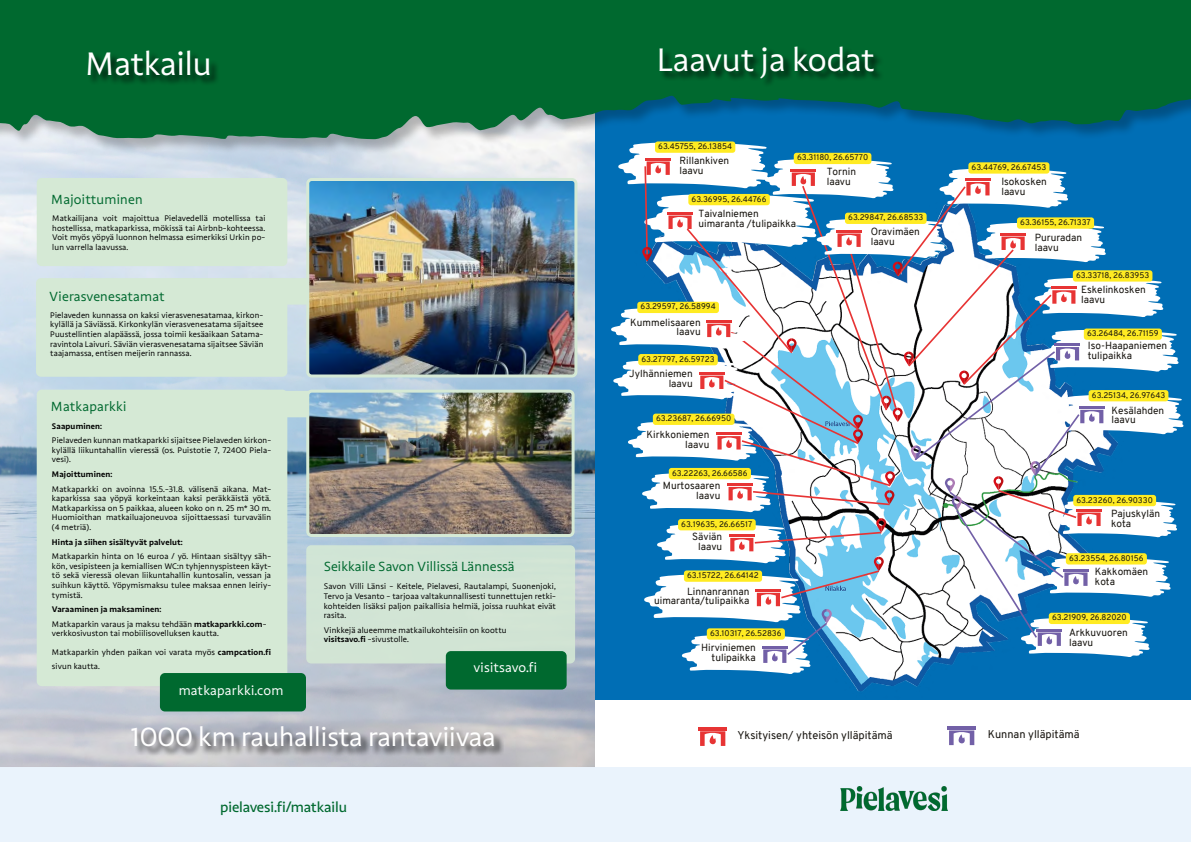
<style>
.page{position:relative;width:1191px;height:842px;background:#fff}
.page>*{position:absolute;margin:0;border:0;box-sizing:border-box;transform-origin:0 0}
.t1{font:32px "Highgate";color:#fff}
.t2{font:26px "Highgate";color:#fff}
.t3{font:500 14px "Highgate";color:#00692f}
.t4{font:13px "Highgate";letter-spacing:.01em;color:#00692f}
.t5{font:13px "Highgate";letter-spacing:.02em;color:#fff}
.t6{font:11px "Overpass";color:#16130e}
.t7{font:10.1px/9.8px "Overpass";color:#16130e}
.t8{font:8.1px "Overpass";color:#16130e}
.t9{font:8px/9.6px "Highgate";letter-spacing:.02em;color:#000;text-align:justify}
.t10{font:700 8px/14.6px "Highgate";letter-spacing:.02em;color:#000}
.s1{font-weight:400}
.s2{font-weight:700}
</style>
<div class="page">
<img style="left:0;top:155px;width:595px;height:612px">
<div style="left:595px;top:186px;width:596px;height:514px;background:#006eb5"></div>
<hr style="left:947px;top:726px;width:28px;height:3px;background:#7260a7">
<svg style="left:949px;top:730px;width:25px;height:15px"></svg>
<hr style="left:698px;top:727px;width:28px;height:3px;background:#e73434">
<svg style="left:700px;top:731px;width:25px;height:15px"></svg>
<svg style="left:610px;top:155px;width:573px;height:519px"></svg>
<div style="left:131px;top:726px;width:373px;height:31px;background:#000;opacity:.75"></div>
<div style="left:37px;top:178px;width:250px;height:88px;background:#d5e9d5;border-radius:5px"></div>
<div style="left:36px;top:278px;width:251px;height:99px;background:#d5e9d5;border-radius:5px"></div>
<div style="left:168px;top:391px;width:273px;height:26px;background:#d5e9d5;border-radius:5px"></div>
<div style="left:169px;top:278px;width:273px;height:27px;background:#d5e9d5;border-radius:5px"></div>
<div style="left:306px;top:545px;width:269px;height:118px;background:#d5e9d5;border-radius:5px"></div>
<div style="left:446px;top:651px;width:120px;height:38px;background:#00692f;border-radius:5px"></div>
<div style="left:37px;top:390px;width:250px;height:296px;background:#d5e9d5;border-radius:5px"></div>
<img style="left:310px;top:182px;width:263px;height:191px">
<div style="left:306px;top:178px;width:271px;height:199px;border:3px solid #d5e9d5;border-radius:4px"></div>
<img style="left:310px;top:394px;width:260px;height:139px">
<div style="left:306px;top:390px;width:268px;height:147px;border:3px solid #d5e9d5;border-radius:4px"></div>
<div style="left:160px;top:673px;width:146px;height:38px;background:#00692f;border-radius:5px"></div>
<div style="left:0;top:0;width:1191px;height:155px;background:#000;opacity:.26"></div>
<svg style="left:0;top:0;width:1191px;height:139px;background:#076c43"></svg>
<div style="left:88px;top:51px;width:132px;height:35px;background:#000;opacity:.75"></div>
<div style="left:659px;top:47px;width:225px;height:41px;background:#000;opacity:.75"></div>
<div style="left:0;top:767px;width:1191px;height:75px;background:#eaf3fc"></div>
<img style="left:840px;top:787px;width:108px;height:24px">
<h1 class="t1" style="left:85px;top:43px;width:128px">Matkailu</h1>
<h1 class="t1" style="left:657px;top:39px;width:219px">Laavut ja kodat</h1>
<h3 class="t4" style="left:51px;top:192px;width:93px">Majoittuminen</h3>
<p class="t9" style="left:52px;top:213px;width:215px">Matkailijana voit majoittua Pielavedellä motellissa tai hostellissa, matkaparkissa, mökissä tai Airbnb-kohteessa.<br>Voit myös yöpyä luonnon helmassa esimerkiksi Urkin po&shy;lun varrella laavussa.</p>
<h3 class="t4" style="left:49px;top:288px;width:117px">Vierasvenesatamat</h3>
<p class="t9" style="left:50px;top:310px;width:215px">Pielaveden kunnassa on kaksi vierasvenesatamaa, kirkon&shy;kylällä ja Säviässä. Kirkonkylän vierasvenesatama sijaitsee Puustellintien alapäässä, jossa toimii kesäaikaan Satama&shy;ravintola Laivuri. Säviän vierasvenesatama sijaitsee Säviän taajamassa, entisen meijerin rannassa.</p>
<h3 class="t4" style="left:51px;top:398px;width:77px">Matkaparkki</h3>
<p class="t10" style="left:52px;top:418px;width:52px">Saapuminen:</p>
<p class="t9" style="left:52px;top:436px;width:221px">Pielaveden kunnan matkaparkki sijaitsee Pielaveden kirkon&shy;kylällä liikuntahallin vieressä (os. Puistotie 7, 72400 Piela&shy;vesi).</p>
<p class="t10" style="left:52px;top:467px;width:62px">Majoittuminen:</p>
<p class="t9" style="left:52px;top:484px;width:221px">Matkaparkki on avoinna 15.5.-31.8. välisenä aikana. Mat&shy;kaparkissa saa yöpyä korkeintaan kaksi peräkkäistä yötä.<br>Matkaparkissa on 5 paikkaa, alueen koko on n. 25 m* 30 m.<br>Huomioithan matkailuajoneuvoa sijoittaessasi turvavälin (4 metriä).</p>
<p class="t10" style="left:52px;top:534px;width:132px">Hinta ja siihen sisältyvät palvelut:</p>
<p class="t9" style="left:52px;top:552px;width:221px">Matkaparkin hinta on 16 euroa / yö. Hintaan sisältyy säh&shy;kön, vesipisteen ja kemiallisen WC:n tyhjennyspisteen käyt&shy;tö sekä vieressä olevan liikuntahallin kuntosalin, vessan ja suihkun käyttö. Yöpymismaksu tulee maksaa ennen leiriy&shy;tymistä.</p>
<p class="t10" style="left:52px;top:602px;width:216px">Varaaminen ja maksaminen:<br><span class="s1">Matkaparkin varaus ja maksu tehdään</span> matkaparkki.com<span class="s1">-</span></p>
<p class="t9" style="left:52px;top:629px;width:168px">verkkosivuston tai mobiilisovelluksen kautta.</p>
<p class="t9" style="left:52px;top:645px;width:221px;line-height:13.6px">Matkaparkin yhden paikan voi varata myös <span class="s2">campcation.fi </span>sivun kautta.</p>
<h3 class="t5" style="left:179px;top:682px;width:106px">matkaparkki.com</h3>
<h3 class="t4" style="left:324px;top:558px;width:192px">Seikkaile Savon Villissä Lännessä</h3>
<p class="t9" style="left:324px;top:582px;width:234px">Savon Villi Länsi – Keitele, Pielavesi, Rautalampi, Suonenjoki, Tervo ja Vesanto – tarjoaa valtakunnallisesti tunnettujen retki&shy;kohteiden lisäksi paljon paikallisia helmiä, joissa ruuhkat eivät rasita.</p>
<p class="t9" style="left:324px;top:625px;width:184px">Vinkkejä alueemme matkailukohteisiin on koottu <span class="s2">visitsavo.fi</span> -sivustolle.</p>
<h3 class="t5" style="left:473px;top:659px;width:65px">visitsavo.fi</h3>
<h2 class="t2" style="left:130px;top:720px;width:367px">1000 km rauhallista rantaviivaa</h2>
<h3 class="t3" style="left:220px;top:798px;width:128px">pielavesi.fi/matkailu</h3>
<p class="t8" style="left:658px;top:141px;width:75px">63.45755, 26.13854</p>
<p class="t7" style="left:679px;top:156px;width:51px">Rillankiven laavu</p>
<p class="t8" style="left:691px;top:193px;width:76px">63.36995, 26.44766</p>
<p class="t8" style="left:797px;top:152px;width:73px">63.31180, 26.65770</p>
<p class="t7" style="left:826px;top:167px;width:31px">Tornin laavu</p>
<p class="t7" style="left:698px;top:209px;width:99px">Taivalniemen uimaranta /tulipaikka</p>
<p class="t8" style="left:640px;top:301px;width:77px">63.29597, 26.58994</p>
<p class="t7" style="left:630px;top:317px;width:72px;text-align:right">Kummelisaaren laavu</p>
<p class="t8" style="left:641px;top:353px;width:75px">63.27797, 26.59723</p>
<p class="t7" style="left:629px;top:369px;width:65px;text-align:right">Jylhänniemen laavu</p>
<p class="t8" style="left:656px;top:413px;width:77px">63.23687, 26.66950</p>
<p class="t7" style="left:646px;top:430px;width:64px;text-align:right">Kirkkoniemen laavu</p>
<p class="t8" style="left:672px;top:467px;width:77px">63.22263, 26.66586</p>
<p class="t7" style="left:663px;top:480px;width:59px;text-align:right">Murtosaaren laavu</p>
<p class="t8" style="left:681px;top:518px;width:73px">63.19635, 26.66517</p>
<p class="t7" style="left:692px;top:532px;width:32px;text-align:center">Säviän laavu</p>
<p class="t7" style="left:654px;top:586px;width:97px;text-align:right">Linnanrannan uimaranta/tulipaikka</p>
<p class="t8" style="left:687px;top:569px;width:73px">63.15722, 26.64142</p>
<p class="t8" style="left:710px;top:627px;width:73px">63.10317, 26.52836</p>
<p class="t7" style="left:701px;top:642px;width:56px;text-align:right">Hirviniemen tulipaikka</p>
<p class="t8" style="left:848px;top:212px;width:77px">63.29847, 26.68533</p>
<p class="t7" style="left:870px;top:227px;width:51px">Oravimäen laavu</p>
<p class="t8" style="left:971px;top:161px;width:76px">63.44769, 26.67453</p>
<p class="t7" style="left:1001px;top:177px;width:47px">Isokosken laavu</p>
<p class="t8" style="left:1020px;top:216px;width:72px">63.36155, 26.71337</p>
<p class="t7" style="left:1034px;top:232px;width:49px">Pururadan laavu</p>
<p class="t8" style="left:1076px;top:269px;width:75px">63.33718, 26.83953</p>
<p class="t7" style="left:1081px;top:285px;width:66px">Eskelinkosken laavu</p>
<p class="t8" style="left:1087px;top:328px;width:73px">63.26484, 26.71159</p>
<p class="t7" style="left:1087px;top:340px;width:81px">Iso-Haapaniemen tulipaikka</p>
<p class="t8" style="left:1091px;top:389px;width:75px">63.25134, 26.97643</p>
<p class="t7" style="left:1111px;top:405px;width:54px">Kesälahden laavu</p>
<p class="t8" style="left:1076px;top:494px;width:78px">63.23260, 26.90330</p>
<p class="t7" style="left:1111px;top:509px;width:50px">Pajuskylän kota</p>
<p class="t8" style="left:1069px;top:552px;width:76px">63.23554, 26.80156</p>
<p class="t7" style="left:1095px;top:566px;width:55px">Kakkomäen kota</p>
<p class="t8" style="left:1052px;top:612px;width:76px">63.21909, 26.82020</p>
<p class="t7" style="left:1069px;top:627px;width:60px">Arkkuvuoren laavu</p>
<h3 class="t6" style="left:737px;top:727px;width:157px">Yksityisen/ yhteisön ylläpitämä</h3>
<h3 class="t6" style="left:987px;top:726px;width:93px">Kunnan ylläpitämä</h3>
</div>
